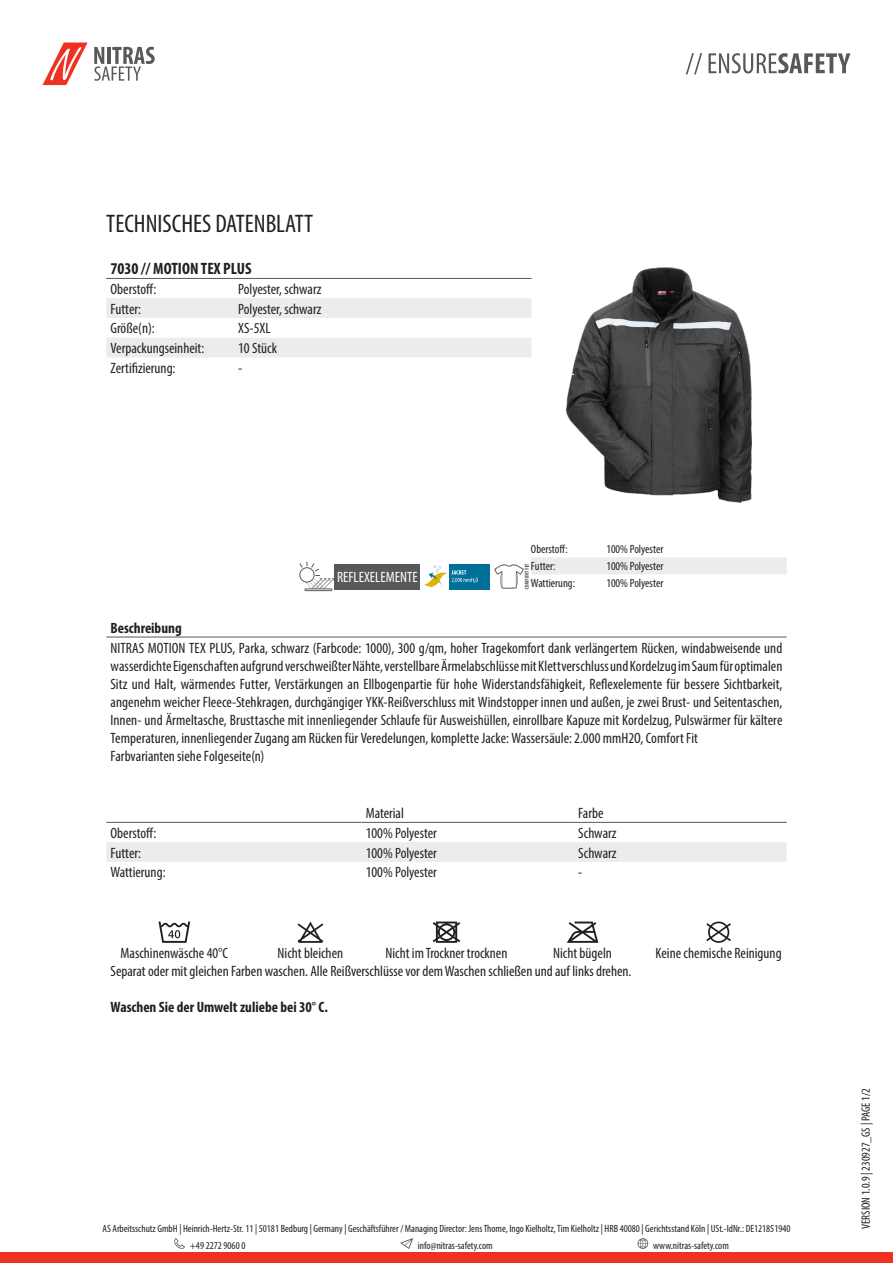
<style>
.page{position:relative;width:893px;height:1263px;background:#fff}
.page>*{position:absolute;margin:0;border:0;box-sizing:border-box;transform-origin:0 0}
.t1{font:condensed 25.5px "Myriad Pro";color:#231f20}
.t2{font:700 condensed 16.5px "Myriad Pro";color:#231f20}
.Headline_Nitras{font:condensed 15px/18px "Myriad Pro";color:#231f20;text-align:justify}
.t3{font:700 condensed 15px "Myriad Pro";color:#231f20}
.t4{font:condensed 15px "Myriad Pro";color:#fff}
.t5{font:condensed 12px "Myriad Pro";color:#231f20}
.t6{font:condensed 10.5px/17px "Myriad Pro";color:#231f20}
</style>
<div class="page">
<div style="left:0;top:1252px;width:893px;height:11px;background:#ef3122"></div>
<svg style="left:174px;top:1238px;width:11px;height:11px"></svg>
<svg style="left:400px;top:1238px;width:13px;height:11px"></svg>
<svg style="left:638px;top:1238px;width:10px;height:11px"></svg>
<svg style="left:43px;top:43px;width:45px;height:42px"></svg>
<svg style="left:94px;top:47px;width:61px;height:34px"></svg>
<svg style="left:686px;top:53px;width:16px;height:21px"></svg>
<svg style="left:708px;top:53px;width:142px;height:20px"></svg>
<svg style="left:106px;top:298px;width:425px;height:59px"></svg>
<hr style="left:106px;top:278px;width:128px;height:1px;background:#57585a">
<hr style="left:234px;top:278px;width:297px;height:1px;background:#57585a">
<img style="left:531px;top:267px;width:221px;height:236px">
<div style="left:335px;top:564px;width:85px;height:25px;background:#57585a"></div>
<div style="left:449px;top:564px;width:41px;height:25px;background:#006f9a"></div>
<svg style="left:424px;top:565px;width:54px;height:23px"></svg>
<svg style="left:494px;top:557px;width:293px;height:32px"></svg>
<hr style="left:106px;top:637px;width:681px;height:1px;background:#57585a">
<div style="left:106px;top:842px;width:681px;height:20px;background:#ececee"></div>
<hr style="left:106px;top:822px;width:255px;height:1px;background:#57585a">
<hr style="left:361px;top:822px;width:213px;height:1px;background:#57585a">
<hr style="left:574px;top:822px;width:213px;height:1px;background:#57585a">
<svg style="left:158px;top:921px;width:32px;height:22px"></svg>
<svg style="left:297px;top:921px;width:26px;height:22px"></svg>
<svg style="left:433px;top:921px;width:27px;height:22px"></svg>
<svg style="left:567px;top:921px;width:31px;height:22px"></svg>
<svg style="left:706px;top:921px;width:25px;height:22px"></svg>
<svg style="left:299px;top:562px;width:35px;height:27px"></svg>
<div style="left:305px;top:589px;width:27px;height:2px;border:1px solid #57585a"></div>
<p class="t1" style="left:106px;top:208px;width:208px">TECHNISCHES DATENBLATT</p>
<p class="t2" style="left:111px;top:258px;width:142px">7030 // MOTION TEX PLUS</p>
<p class="Headline_Nitras" style="left:111px;top:280px;width:47px">Oberstoff:</p>
<p class="Headline_Nitras" style="left:238px;top:280px;width:85px">Polyester, schwarz</p>
<p class="Headline_Nitras" style="left:111px;top:300px;width:32px">Futter:</p>
<p class="Headline_Nitras" style="left:238px;top:300px;width:85px">Polyester, schwarz</p>
<p class="Headline_Nitras" style="left:111px;top:319px;width:46px">Größe(n):</p>
<p class="Headline_Nitras" style="left:238px;top:319px;width:34px">XS-5XL</p>
<p class="Headline_Nitras" style="left:111px;top:339px;width:95px">Verpackungseinheit:</p>
<p class="Headline_Nitras" style="left:238px;top:339px;width:40px">10 Stück</p>
<p class="Headline_Nitras" style="left:111px;top:359px;width:67px">Zertifizierung:</p>
<p class="Headline_Nitras" style="left:238px;top:359px;width:6px">-</p>
<p class="t4" style="left:337px;top:568px;width:82px">REFLEXELEMENTE</p>
<p class="t5" style="left:531px;top:542px;width:38px">Oberstoff:</p>
<p class="t5" style="left:606px;top:542px;width:58px">100% Polyester</p>
<p class="t5" style="left:531px;top:559px;width:26px">Futter:</p>
<p class="t5" style="left:606px;top:559px;width:58px">100% Polyester</p>
<p class="t5" style="left:531px;top:576px;width:46px">Wattierung:</p>
<p class="t5" style="left:606px;top:576px;width:58px">100% Polyester</p>
<p class="t3" style="left:111px;top:618px;width:73px">Beschreibung</p>
<p class="Headline_Nitras" style="left:111px;top:638px;width:673px">NITRAS MOTION TEX PLUS, Parka, schwarz (Farbcode: 1000), 300 g/qm, hoher Tragekomfort dank verlängertem Rücken, windabweisende und wasserdichte Eigenschaften aufgrund verschweißter Nähte, verstellbare Ärmelabschlüsse mit Klettverschluss und Kordelzug im Saum für optimalen Sitz und Halt, wärmendes Futter, Verstärkungen an Ellbogenpartie für hohe Widerstandsfähigkeit, Reflexelemente für bessere Sichtbarkeit, angenehm weicher Fleece-Stehkragen, durchgängiger YKK-Reißverschluss mit Windstopper innen und außen, je zwei Brust- und Seitentaschen, Innen- und Ärmeltasche, Brusttasche mit innenliegender Schlaufe für Ausweishüllen, einrollbare Kapuze mit Kordelzug, Pulswärmer für kältere Temperaturen, innenliegender Zugang am Rücken für Veredelungen, komplette Jacke: Wassersäule: 2.000 mmH2O, Comfort Fit</p>
<p class="Headline_Nitras" style="left:111px;top:746px;width:155px">Farbvarianten siehe Folgeseite(n)</p>
<p class="Headline_Nitras" style="left:366px;top:804px;width:40px">Material</p>
<p class="Headline_Nitras" style="left:578px;top:804px;width:27px">Farbe</p>
<p class="Headline_Nitras" style="left:111px;top:824px;width:47px">Oberstoff:</p>
<p class="Headline_Nitras" style="left:366px;top:824px;width:73px">100% Polyester</p>
<p class="Headline_Nitras" style="left:578px;top:824px;width:40px">Schwarz</p>
<p class="Headline_Nitras" style="left:111px;top:843px;width:32px">Futter:</p>
<p class="Headline_Nitras" style="left:366px;top:843px;width:73px">100% Polyester</p>
<p class="Headline_Nitras" style="left:578px;top:843px;width:40px">Schwarz</p>
<p class="Headline_Nitras" style="left:111px;top:863px;width:57px">Wattierung:</p>
<p class="Headline_Nitras" style="left:366px;top:863px;width:73px">100% Polyester</p>
<p class="Headline_Nitras" style="left:578px;top:863px;width:6px">-</p>
<p class="Headline_Nitras" style="left:121px;top:944px;width:109px">Maschinenwäsche 40°C</p>
<p class="Headline_Nitras" style="left:278px;top:944px;width:67px">Nicht bleichen</p>
<p class="Headline_Nitras" style="left:386px;top:944px;width:123px">Nicht im Trockner trocknen</p>
<p class="Headline_Nitras" style="left:553px;top:944px;width:60px">Nicht bügeln</p>
<p class="Headline_Nitras" style="left:656px;top:944px;width:128px">Keine chemische Reinigung</p>
<p class="Headline_Nitras" style="left:111px;top:962px;width:522px">Separat oder mit gleichen Farben waschen. Alle Reißverschlüsse vor dem Waschen schließen und auf links drehen.</p>
<p class="t3" style="left:111px;top:997px;width:219px">Waschen Sie der Umwelt zuliebe bei 30° C.</p>
<p class="t6" style="left:190px;top:1220px;width:602px;text-indent:-87px">AS Arbeitsschutz GmbH | Heinrich-Hertz-Str. 11 | 50181 Bedburg | Germany | Geschäftsführer / Managing Director: Jens Thome, Ingo Kielholtz, Tim Kielholtz | HRB 40080 | Gerichtsstand Köln | USt.-IdNr.: DE121851940 +49 2272 9060 0</p>
<p class="t6" style="left:418px;top:1237px;width:76px">info@nitras-safety.com</p>
<p class="t6" style="left:653px;top:1237px;width:77px">www.nitras-safety.com</p>
<p class="t5" style="left:859px;top:1229px;width:142px;rotate:-90deg">VERSION 1.0.9 | 230927_GS | PAGE 1/2</p>
</div>
